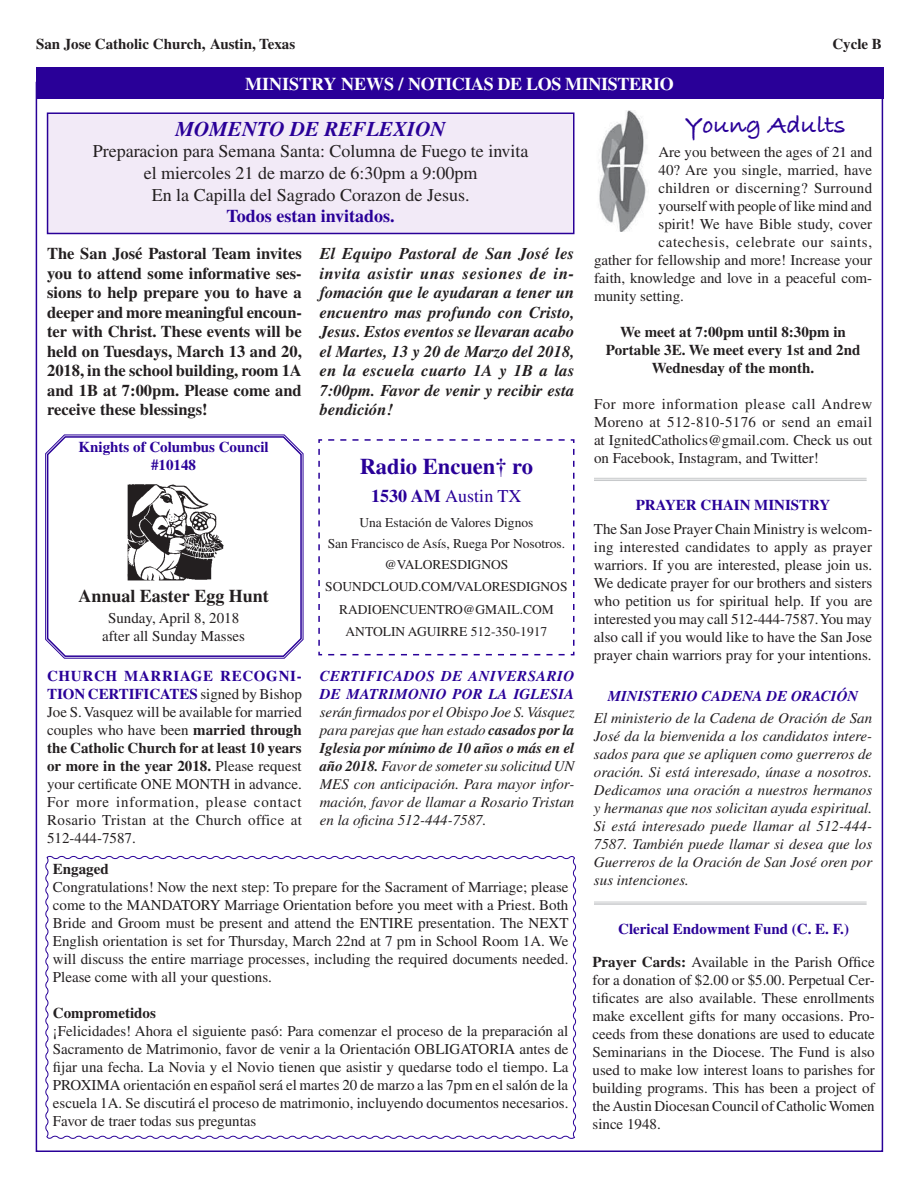
<style>
.page{position:relative;width:918px;height:1188px;background:#fff}
.page>*{position:absolute;margin:0;border:0;box-sizing:border-box;transform-origin:0 0}
.t1{font:700 25.5px "Bradley Hand ITCTT";color:#290098}
.t2{font:700 22.5px "Times LT Std";color:#290098}
.t3{font:italic 700 21px "Times LT Std";color:#290098}
.t4{font:18px/21.6px "Times LT Std";color:#231f20;text-align:center}
.t5{font:700 18px "Times LT Std";letter-spacing:-.02em;color:#fff}
.t6{font:700 18px "Times LT Std";color:#290098}
.t7{font:700 18px "Times LT Std";color:#231f20}
.t8{font:18px "Times LT Std";color:#290098}
.t9{font:700 16.5px/19.5px "Times LT Std";color:#231f20;text-align:justify}
.t10{font:italic 700 16.5px/19.5px "Times LT Std";color:#231f20;text-align:justify}
.t11{font:15px/18px "Times LT Std";color:#231f20;text-align:justify}
.t12{font:italic 15px/18px "Times LT Std";color:#231f20;text-align:justify}
.t13{font:700 15px/18px "Times LT Std";color:#231f20;text-align:center}
.t14{font:700 15px/18px "Times LT Std";color:#290098;text-align:center}
.t15{font:italic 700 15px/18px "Times LT Std";letter-spacing:.03em;color:#290098}
.t16{font:15px "Times LT Std";letter-spacing:.04em;color:#231f20}
.t17{font:15px "Times LT Std";letter-spacing:.02em;color:#231f20}
.t18{font:italic 700 15px "Times LT Std";letter-spacing:.005em;color:#290098}
.t19{font:13.5px/20.9px "Times LT Std";color:#231f20;text-align:center}
.s1{font-weight:700}
.s2{font-weight:700;color:#290098}
</style>
<div class="page">
<div style="left:36px;top:67px;width:847px;height:32px;background:#290098"></div>
<svg style="left:318px;top:439px;width:257px;height:217px"></svg>
<img style="left:598px;top:110px;width:48px;height:121px">
<div style="left:48px;top:113px;width:526px;height:120px;background:#f2eaf7"></div>
<div style="left:47px;top:112px;width:527px;height:122px;border:2px solid #290098"></div>
<svg style="left:45px;top:434px;width:259px;height:225px"></svg>
<div style="left:47px;top:436px;width:255px;height:221px;border:2px solid #290098;border-radius:18px"></div>
<img style="left:124px;top:481px;width:100px;height:102px">
<svg style="left:45px;top:855px;width:532px;height:284px"></svg>
<hr style="left:594px;top:478px;width:273px;height:1px;background:#c7c9cb">
<hr style="left:594px;top:480px;width:273px;height:1px;background:#c7c9cb">
<hr style="left:594px;top:902px;width:273px;height:1px;background:#c7c9cb">
<hr style="left:594px;top:903px;width:273px;height:2px;background:#c7c9cb">
<p class="t13" style="left:36px;top:35px;width:261px">San Jose Catholic Church, Austin, Texas</p>
<p class="t13" style="left:832px;top:35px;width:51px">Cycle B</p>
<p class="t5" style="left:245px;top:73px;width:13px">ministry</p>
<p class="t5" style="left:341px;top:73px;width:14px">news</p>
<p class="t5" style="left:399px;top:73px;width:21px">/ notici</p>
<p class="t5" style="left:471px;top:73px;width:204px">AS DE LOS MINISTERIO</p>
<h3 class="t3" style="left:175px;top:116px;width:272px">MOMENTO DE REFLEXION</h3>
<p class="t4" style="left:93px;top:141px;width:437px">Preparacion para Semana Santa: Columna de Fuego te invita el miercoles 21 de marzo de 6:30pm a 9:00pm<br>En la Capilla del Sagrado Corazon de Jesus.</p>
<p class="t6" style="left:227px;top:205px;width:170px">Todos estan invitados.</p>
<p class="t9" style="left:47px;top:244px;width:256px">The San José Pastoral Team invites you to attend some informative ses&shy;sions to help prepare you to have a deeper and more meaningful encoun&shy;ter with Christ. These events will be held on Tuesdays, March 13 and 20, 2018, in the school building, room 1A and 1B at 7:00pm. Please come and receive these blessings!</p>
<p class="t10" style="left:320px;top:244px;width:256px">El Equipo Pastoral de San José les invita asistir unas sesiones de in&shy;fomación que le ayudaran a tener un encuentro mas profundo con Cristo, Jesus. Estos eventos se llevaran acabo el Martes, 13 y 20 de Marzo del 2018, en la escuela cuarto 1A y 1B a las 7:00pm. Favor de venir y recibir esta bendición!</p>
<p class="t14" style="left:79px;top:438px;width:192px">Knights of Columbus Council #10148</p>
<h2 class="t2" style="left:360px;top:453px;width:175px">Radio Encuen† ro</h2>
<p class="t8" style="left:371px;top:485px;width:152px"><span class="s1">1530 AM</span> Austin TX</p>
<p class="t19" style="left:328px;top:512px;width:239px">Una Estación de Valores Dignos<br>San Francisco de Asís, Ruega Por Nosotros. @VALORESDIGNOS</p>
<p class="t19" style="left:325px;top:575px;width:244px;line-height:22.5px">SOUNDCLOUD.COM/VALORESDIGNOS<br>RADIOENCUENTRO@GMAIL.COM<br>ANTOLIN AGUIRRE 512-350-1917</p>
<p class="t7" style="left:78px;top:585px;width:192px">Annual Easter Egg Hunt</p>
<p class="t11" style="left:102px;top:608px;width:144px;text-align:center">Sunday, April 8, 2018 after all Sunday Masses</p>
<p class="t11" style="left:47px;top:666px;width:256px"><span class="s2">CHURCH MARRIAGE RECOGNI-TION CERTIFICATES</span> signed by Bishop Joe S. Vasquez will be available for married couples who have been <span class="s1">married through the Catholic Church for at least 10 years or more in the year 2018.</span> Please request your certificate ONE MONTH in advance.<br>For more information, please contact Rosario Tristan at the Church office at 512-444-7587.</p>
<p class="t15" style="left:320px;top:666px;width:256px">CERTIFICADOS DE ANIVERSARIO<br>DE MATRIMONIO POR LA IGLESIA</p>
<p class="t12" style="left:320px;top:703px;width:256px">serán firmados por el Obispo Joe S. Vásquez para parejas que han estado <span class="s1">casados por la Iglesia por mínimo de 10 años o más en el año 2018.</span> Favor de someter su solicitud UN MES con anticipación. Para mayor infor&shy;mación, favor de llamar a Rosario Tristan en la oficina 512-444-7587.</p>
<p class="t13" style="left:53px;top:859px;width:57px">Engaged</p>
<p class="t11" style="left:53px;top:878px;width:517px">Congratulations! Now the next step: To prepare for the Sacrament of Marriage; please come to the MANDATORY Marriage Orientation before you meet with a Priest. Both Bride and Groom must be present and attend the ENTIRE presentation. The NEXT English orientation is set for Thursday, March 22nd at 7 pm in School Room 1A. We will discuss the entire marriage processes, including the required documents needed.<br>Please come with all your questions.</p>
<p class="t13" style="left:53px;top:1003px;width:105px">Comprometidos</p>
<p class="t11" style="left:53px;top:1022px;width:517px">¡Felicidades! Ahora el siguiente pasó: Para comenzar el proceso de la preparación al Sacramento de Matrimonio, favor de venir a la Orientación OBLIGATORIA antes de fijar una fecha. La Novia y el Novio tienen que asistir y quedarse todo el tiempo. La PROXIMA orientación en español será el martes 20 de marzo a las 7pm en el salón de la escuela 1A. Se discutirá el proceso de matrimonio, incluyendo documentos necesarios.<br>Favor de traer todas sus preguntas</p>
<h1 class="t1" style="left:685px;top:105px;width:162px">Young Adults</h1>
<p class="t11" style="left:658px;top:143px;width:215px">Are you between the ages of 21 and</p>
<p class="t11" style="left:658px;top:161px;width:215px">40? Are you single, married, have</p>
<p class="t17" style="left:658px;top:180px;width:215px">children or discerning? Surround</p>
<p class="t11" style="left:658px;top:197px;width:215px">yourself with people of like mind and</p>
<p class="t11" style="left:658px;top:215px;width:215px">spirit! We have Bible study, cover</p>
<p class="t16" style="left:658px;top:234px;width:215px">catechesis, celebrate our saints,</p>
<p class="t11" style="left:594px;top:251px;width:280px">gather for fellowship and more! Increase your</p>
<p class="t11" style="left:594px;top:269px;width:280px">faith, knowledge and love in a peaceful com-</p>
<p class="t11" style="left:594px;top:287px;width:92px">munity setting.</p>
<p class="t13" style="left:606px;top:323px;width:256px">We meet at 7:00pm until 8:30pm in<br>Portable 3E. We meet every 1st and 2nd<br>Wednesday of the month.</p>
<p class="t11" style="left:594px;top:395px;width:280px">For more information please call Andrew Moreno at 512-810-5176 or send an email at IgnitedCatholics@gmail.com. Check us out on Facebook, Instagram, and Twitter!</p>
<p class="t14" style="left:636px;top:496px;width:196px">PRAYER CHAIN MINISTRY</p>
<p class="t11" style="left:594px;top:520px;width:280px">The San Jose Prayer Chain Ministry is welcom&shy;ing interested candidates to apply as prayer warriors. If you are interested, please join us.<br>We dedicate prayer for our brothers and sisters who petition us for spiritual help. If you are interested you may call 512-444-7587. You may also call if you would like to have the San Jose prayer chain warriors pray for your intentions.</p>
<p class="t18" style="left:608px;top:687px;width:252px">MINISTERIO CADENA DE ORACIÓN</p>
<p class="t12" style="left:594px;top:709px;width:280px">El ministerio de la Cadena de Oración de San José da la bienvenida a los candidatos intere&shy;sados para que se apliquen como guerreros de oración. Si está interesado, únase a nosotros.<br>Dedicamos una oración a nuestros hermanos y hermanas que nos solicitan ayuda espiritual.<br>Si está interesado puede llamar al 512-444- 7587. También puede llamar si desea que los Guerreros de la Oración de San José oren por sus intenciones.</p>
<p class="t14" style="left:618px;top:920px;width:232px">Clerical Endowment Fund (C. E. F.)</p>
<p class="t11" style="left:593px;top:953px;width:284px"><span class="s1">Prayer Cards:</span> Available in the Parish Office for a donation of $2.00 or $5.00. Perpetual Cer&shy;tificates are also available. These enrollments make excellent gifts for many occasions. Pro&shy;ceeds from these donations are used to educate Seminarians in the Diocese. The Fund is also used to make low interest loans to parishes for building programs. This has been a project of the Austin Diocesan Council of Catholic Women since 1948.</p>
</div>
